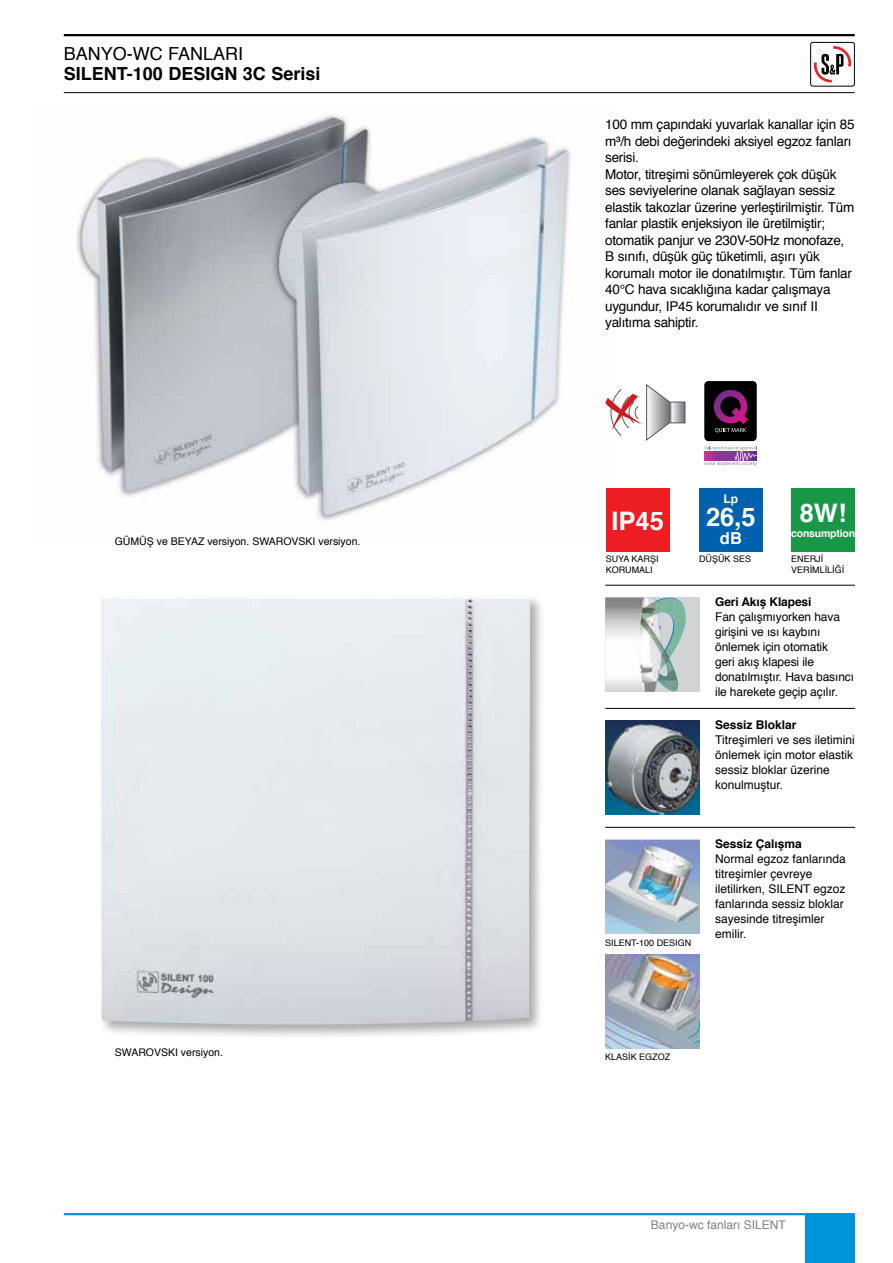
<style>
.page{position:relative;width:893px;height:1263px;background:#fff}
.page>*{position:absolute;margin:0;border:0;box-sizing:border-box;transform-origin:0 0}
.t1{font:700 25.5px "Helvetica";color:#fff}
.t2{font:700 18px "Helvetica";color:#000}
.t3{font:18px "Helvetica";color:#000}
.t4{font:700 16.5px "Helvetica";color:#fff}
.t5{font:13.5px/16.5px "Helvetica";letter-spacing:-.02em;color:#000}
.t6{font:12px/15px "Helvetica";color:#000}
.t7{font:700 12px "Helvetica";color:#000}
.t8{font:12px "Helvetica";color:#808285}
.t9{font:700 12px "Helvetica";color:#fff}
.t10{font:10.5px "Helvetica";color:#000}
.t11{font:700 10.5px "Helvetica";letter-spacing:-.02em;color:#fff}
.t12{font:9px/10.5px "Helvetica";color:#000}
</style>
<div class="page">
<hr style="left:64px;top:1213px;width:791px;height:2px;background:#0095da">
<div style="left:805px;top:1214px;width:50px;height:49px;background:#0095da"></div>
<hr style="left:64px;top:34px;width:791px;height:2px;background:#000">
<hr style="left:64px;top:92px;width:791px;height:1px;background:#000">
<svg style="left:814px;top:47px;width:37px;height:36px"></svg>
<div style="left:810px;top:42px;width:45px;height:44px;border:1px solid #000;border-radius:2px"></div>
<img style="left:76px;top:115px;width:496px;height:406px">
<svg style="left:704px;top:381px;width:53px;height:85px;background:#573c55"></svg>
<hr style="left:605px;top:585px;width:250px;height:1px;background:#000">
<img style="left:605px;top:721px;width:94px;height:94px">
<img style="left:605px;top:840px;width:94px;height:94px">
<img style="left:605px;top:954px;width:94px;height:94px">
<hr style="left:605px;top:708px;width:250px;height:1px;background:#000">
<hr style="left:605px;top:827px;width:250px;height:1px;background:#000">
<svg style="left:672px;top:404px;width:11px;height:17px"></svg>
<div style="left:670px;top:402px;width:15px;height:21px;border:1px solid #58595b"></div>
<svg style="left:605px;top:384px;width:65px;height:57px"></svg>
<div style="left:606px;top:488px;width:63px;height:64px;background:#ed1d24"></div>
<div style="left:699px;top:488px;width:64px;height:64px;background:#0062af"></div>
<div style="left:791px;top:488px;width:64px;height:64px;background:#189747"></div>
<div style="left:97px;top:593px;width:448px;height:447px;background:#000;opacity:.33"></div>
<img style="left:100px;top:596px;width:430px;height:429px">
<div style="left:605px;top:597px;width:94px;height:95px;background:#d1d3d4"></div>
<img style="left:605px;top:597px;width:81px;height:95px">
<h2 class="t3" style="left:64px;top:40px;width:181px">BANYO-WC FANLARI</h2>
<h2 class="t2" style="left:64px;top:59px;width:258px">SILENT-100 DESIGN 3C Serisi</h2>
<p class="t10" style="left:115px;top:533px;width:247px">GÜMÜŞ ve BEYAZ versiyon. SWAROVSKI versiyon.</p>
<p class="t10" style="left:115px;top:1044px;width:110px">SWAROVSKI versiyon.</p>
<p class="t5" style="left:605px;top:117px;width:251px">100 mm çapındaki yuvarlak kanallar için 85 m³/h debi değerindeki aksiyel egzoz fanları serisi.<br>Motor, titreşimi sönümleyerek çok düşük ses seviyelerine olanak sağlayan sessiz elastik takozlar üzerine yerleştirilmiştir. Tüm fanlar plastik enjeksiyon ile üretilmiştir; otomatik panjur ve 230V-50Hz monofaze, B sınıfı, düşük güç tüketimli, aşırı yük korumalı motor ile donatılmıştır. Tüm fanlar 40°C hava sıcaklığına kadar çalışmaya uygundur, IP45 korumalıdır ve sınıf II yalıtıma sahiptir.</p>
<h1 class="t1" style="left:611px;top:500px;width:54px">IP45</h1>
<p class="t12" style="left:606px;top:554px;width:54px">SUYA KARŞI<br>KORUMALI</p>
<p class="t9" style="left:724px;top:489px;width:16px">Lp</p>
<h1 class="t1" style="left:706px;top:496px;width:51px">26,5</h1>
<p class="t4" style="left:720px;top:524px;width:23px">dB</p>
<p class="t12" style="left:699px;top:554px;width:54px">DÜŞÜK SES</p>
<h1 class="t1" style="left:800px;top:492px;width:48px">8W!</h1>
<p class="t11" style="left:791px;top:524px;width:65px">consumption</p>
<p class="t12" style="left:791px;top:554px;width:55px">ENERJİ<br>VERİMLİLİĞİ</p>
<p class="t7" style="left:715px;top:592px;width:98px">Geri Akış Klapesi</p>
<p class="t6" style="left:715px;top:609px;width:140px">Fan çalışmıyorken hava girişini ve ısı kaybını önlemek için otomatik<br>geri akış klapesi ile donatılmıştır. Hava basıncı ile harekete geçip açılır.</p>
<p class="t7" style="left:715px;top:715px;width:83px">Sessiz Bloklar</p>
<p class="t6" style="left:715px;top:732px;width:141px">Titreşimleri ve ses iletimini önlemek için motor elastik sessiz bloklar üzerine konulmuştur.</p>
<p class="t12" style="left:605px;top:938px;width:88px">SILENT-100 DESIGN</p>
<p class="t7" style="left:715px;top:834px;width:88px">Sessiz Çalışma</p>
<p class="t6" style="left:715px;top:851px;width:132px">Normal egzoz fanlarında titreşimler çevreye iletilirken, SILENT egzoz fanlarında sessiz bloklar sayesinde titreşimler emilir.</p>
<p class="t12" style="left:605px;top:1052px;width:67px">KLASİK EGZOZ</p>
<p class="t8" style="left:651px;top:1215px;width:136px">Banyo-wc fanları SILENT</p>
</div>
